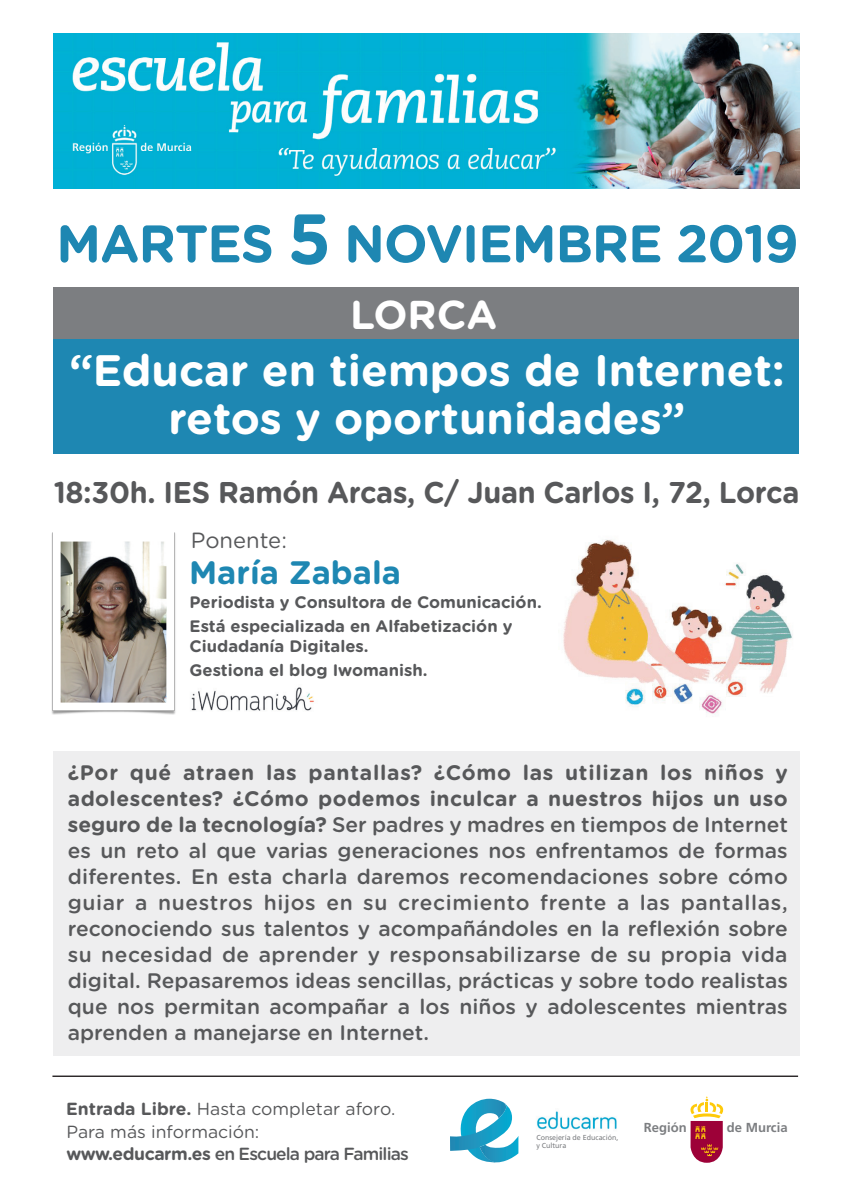
<style>
.page{position:relative;width:851px;height:1191px;background:#fff}
.page>*{position:absolute;margin:0;border:0;box-sizing:border-box;transform-origin:0 0}
.t1{font:700 52.6px "Gotham Rounded";letter-spacing:-.02em;color:#1e87b2}
.t2{font:700 44px/48px "Gotham Rounded";color:#fff;text-align:center}
.t3{font:700 40.2px "Gotham Rounded";color:#fff}
.t4{font:700 32.4px "Gotham Rounded";color:#1e87b2}
.t5{font:700 30px "Gotham Rounded";letter-spacing:-.01em;color:#57585a;scale:.96 1}
.t6{font:22px "Gotham Rounded";color:#57585a}
.t7{font:500 21px/26px "Gotham Rounded";color:#57585a;text-align:justify}
.t8{font:17.6px/22.4px "Gotham Rounded";color:#57585a}
.t9{font:700 16.6px/24px "Gotham Rounded";color:#57585a}
.t10{font:700 13px "Frutiger LT Std";color:#7c7e81}
.t11{font:7.2px/8.6px "Frutiger LT Std";color:#7c7e81}
.s1{font-size:70.8px}
.s2{font-weight:700}
.s3{font-weight:500}
</style>
<div class="page">
<img style="left:563px;top:539px;width:237px;height:214px">
<img style="left:53px;top:33px;width:746px;height:155px">
<div style="left:53px;top:339px;width:745px;height:115px;background:#1e87b2"></div>
<div style="left:53px;top:288px;width:745px;height:51px;background:#7c7e81"></div>
<hr style="left:52px;top:1075px;width:746px;height:2px;background:#231f20">
<div style="left:53px;top:751px;width:746px;height:304px;background:#eeeeef"></div>
<img style="left:51px;top:532px;width:125px;height:182px">
<img style="left:191px;top:687px;width:123px;height:24px">
<svg style="left:690px;top:1096px;width:34px;height:66px"></svg>
<img style="left:537px;top:1111px;width:80px;height:19px">
<svg style="left:450px;top:1098px;width:68px;height:65px"></svg>
<h1 class="t1" style="left:56px;top:205px;width:743px">MARTES <span class="s1">5</span> NOVIEMBRE 2019</h1>
<h3 class="t3" style="left:350px;top:285px;width:149px">LORCA</h3>
<h2 class="t2" style="left:69px;top:345px;width:717px">“Educar en tiempos de Internet: retos y oportunidades”</h2>
<h3 class="t5" style="left:54px;top:470px;width:778px">18:30h. IES Ramón Arcas, C/ Juan Carlos I, 72, Lorca</h3>
<p class="t6" style="left:191px;top:525px;width:98px">Ponente:</p>
<h3 class="t4" style="left:189px;top:549px;width:213px">María Zabala</h3>
<p class="t9" style="left:189px;top:589px;width:353px">Periodista y Consultora de Comunicación.<br>Está especializada en Alfabetización y</p>
<p class="t9" style="left:189px;top:633px;width:239px">Ciudadanía Digitales.<br>Gestiona el blog Iwomanish.</p>
<p class="t7" style="left:68px;top:759px;width:721px"><span class="s2">¿Por qué atraen las pantallas? ¿Cómo las utilizan los niños y adolescentes? ¿Cómo podemos inculcar a nuestros hijos un uso seguro de la tecnología?</span> Ser padres y madres en tiempos de Internet es un reto al que varias generaciones nos enfrentamos de formas diferentes. En esta charla daremos recomendaciones sobre cómo guiar a nuestros hijos en su crecimiento frente a las pantallas, reconociendo sus talentos y acompañándoles en la reflexión sobre su necesidad de aprender y responsabilizarse de su propia vida digital. Repasaremos ideas sencillas, prácticas y sobre todo realistas que nos permitan acompañar a los niños y adolescentes mientras aprenden a manejarse en Internet.</p>
<p class="t8" style="left:66px;top:1096px;width:344px"><span class="s2">Entrada Libre.</span> Hasta completar aforo.<br>Para más información:<br><span class="s2">www.educarm.es</span> <span class="s3">en Escuela para Familias</span></p>
<p class="t11" style="left:536px;top:1132px;width:84px">Consejería de Educación, y Cultura</p>
<p class="t10" style="left:643px;top:1120px;width:44px">Región</p>
<p class="t10" style="left:726px;top:1120px;width:62px">de Murcia</p>
</div>
